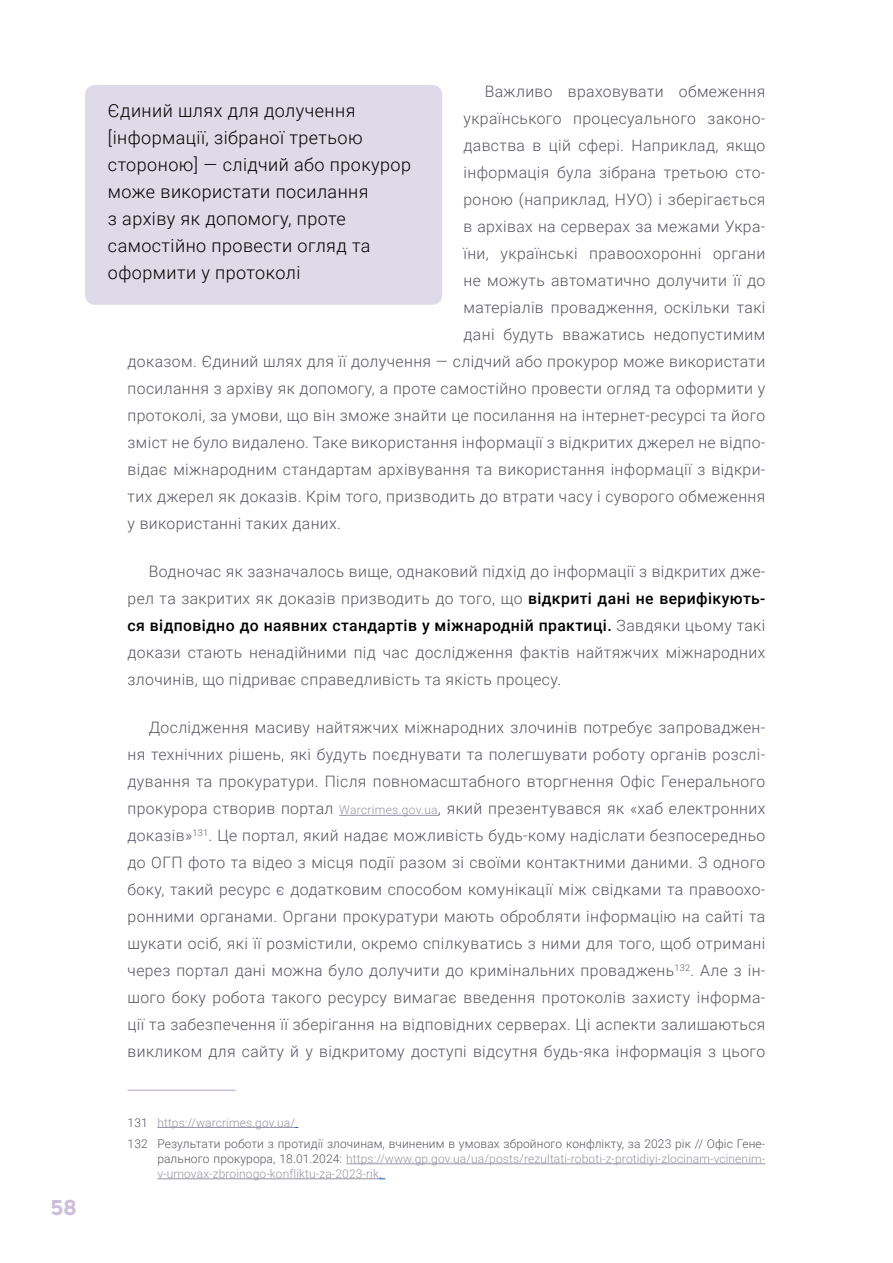
<style>
.page{position:relative;width:893px;height:1263px;background:#fff}
.page>*{position:absolute;margin:0;border:0;box-sizing:border-box;transform-origin:0 0}
.t1{font:800 21px "Uni Neue";color:#cebede}
.t2{font:300 18px/27px "Roboto";letter-spacing:.025em;color:#000}
.t3{font:300 15.75px/27px "Roboto";letter-spacing:.025em;color:#555564;text-align:justify}
.t4{font:300 12px/15px "Roboto";letter-spacing:.01em;color:#9494a4}
.t5{font:300 12px/21.5px "Roboto";letter-spacing:.01em;color:#555564}
.s1{font-weight:500;color:#000}
.s2{font-size:12px;color:#9494a4}
.s3{color:#9494a4}
.s4{color:#555564}
.s5{color:#15c}
</style>
<div class="page">
<hr style="left:339px;top:815px;width:99px;height:1px;background:#9494a4">
<hr style="left:128px;top:1089px;width:108px;height:2px;background:#cebede">
<hr style="left:157px;top:1127px;width:138px;height:1px;background:#9494a4">
<hr style="left:346px;top:1163px;width:419px;height:1px;background:#9494a4">
<hr style="left:157px;top:1178px;width:222px;height:1px;background:#9494a4">
<div style="left:86px;top:86px;width:355px;height:218px;background:#dfdae7;border-radius:9px"></div>
<div style="left:85px;top:85px;width:357px;height:220px;border:2px solid #dfdae7;border-radius:9px"></div>
<h1 class="t1" style="left:51px;top:1193px;width:27px">58</h1>
<p class="t3" style="left:485px;top:77px;width:282px">Важливо враховувати обмеження</p>
<p class="t3" style="left:463px;top:104px;width:303px">українського процесуального законо-</p>
<p class="t3" style="left:463px;top:131px;width:303px">давства в цій сфері. Наприклад, якщо</p>
<p class="t3" style="left:463px;top:158px;width:303px">інформація була зібрана третьою сто-</p>
<p class="t3" style="left:463px;top:185px;width:303px">роною (наприклад, НУО) і зберігається</p>
<p class="t3" style="left:463px;top:212px;width:303px">в архівах на серверах за межами Укра-</p>
<p class="t3" style="left:463px;top:239px;width:303px">їни, українські правоохоронні органи</p>
<p class="t3" style="left:463px;top:266px;width:303px">не можуть автоматично долучити її до</p>
<p class="t3" style="left:463px;top:293px;width:303px">матеріалів провадження, оскільки такі</p>
<p class="t3" style="left:463px;top:320px;width:303px">дані будуть вважатись недопустимим</p>
<p class="t3" style="left:128px;top:347px;width:639px">доказом. Єдиний шлях для її долучення — слідчий або прокурор може використати</p>
<p class="t3" style="left:128px;top:374px;width:639px">посилання з архіву як допомогу, а проте самостійно провести огляд та оформити у</p>
<p class="t3" style="left:128px;top:401px;width:639px">протоколі, за умови, що він зможе знайти це посилання на інтернет-ресурсі та його</p>
<p class="t3" style="left:128px;top:428px;width:639px">зміст не було видалено. Таке використання інформації з відкритих джерел не відпо-</p>
<p class="t3" style="left:128px;top:455px;width:639px">відає міжнародним стандартам архівування та використання інформації з відкри-</p>
<p class="t3" style="left:128px;top:482px;width:639px">тих джерел як доказів. Крім того, призводить до втрати часу і суворого обмеження</p>
<p class="t3" style="left:128px;top:509px;width:215px">у використанні таких даних.</p>
<p class="t3" style="left:128px;top:557px;width:639px;text-indent:21px">Водночас як зазначалось вище, однаковий підхід до інформації з відкритих дже&shy;рел та закритих як доказів призводить до того, що <span class="s1">відкриті дані не верифікують&shy;ся відповідно до наявних стандартів у міжнародній практиці.</span> Завдяки цьому такі докази стають ненадійними під час дослідження фактів найтяжчих міжнародних злочинів, що підриває справедливість та якість процесу.</p>
<p class="t3" style="left:128px;top:714px;width:639px;text-indent:21px">Дослідження масиву найтяжчих міжнародних злочинів потребує запроваджен&shy;ня технічних рішень, які будуть поєднувати та полегшувати роботу органів розслі&shy;дування та прокуратури. Після повномасштабного вторгнення Офіс Генерального прокурора створив портал <span class="s2">Warcrimes.gov.ua</span>, який презентувався як «хаб електронних доказів»<sup>131</sup>. Це портал, який надає можливість будь-кому надіслати безпосередньо до ОГП фото та відео з місця події разом зі своїми контактними даними. З одного боку, такий ресурс є додатковим способом комунікації між свідками та правоохо&shy;ронними органами. Органи прокуратури мають обробляти інформацію на сайті та шукати осіб, які її розмістили, окремо спілкуватись з ними для того, щоб отримані через портал дані можна було долучити до кримінальних проваджень<sup>132</sup>. Але з ін&shy;шого боку робота такого ресурсу вимагає введення протоколів захисту інформа&shy;ції та забезпечення її зберігання на відповідних серверах. Ці аспекти залишаються викликом для сайту й у відкритому доступі відсутня будь-яка інформація з цього</p>
<p class="t2" style="left:108px;top:96px;width:305px">Єдиний шлях для долучення [інформації, зібраної третьою стороною] — слідчий або прокурор може використати посилання<br>з архіву як допомогу, проте самостійно провести огляд та оформити у протоколі</p>
<p class="t5" style="left:128px;top:1111px;width:639px">131 <span class="s3">https://warcrimes.gov.ua/<br></span>132 Результати роботи з протидії злочинам, вчиненим в умовах збройного конфлікту, за 2023 рік // Офіс Гене-</p>
<p class="t4" style="left:157px;top:1151px;width:609px"><span class="s4">рального прокурора, 18.01.2024:</span> https://www.gp.gov.ua/ua/posts/rezultati-roboti-z-protidiyi-zlocinam-vcinenim&shy;v-umovax-zbroinogo-konfliktu-za-2023-rik<span class="s5">.</span></p>
</div>
